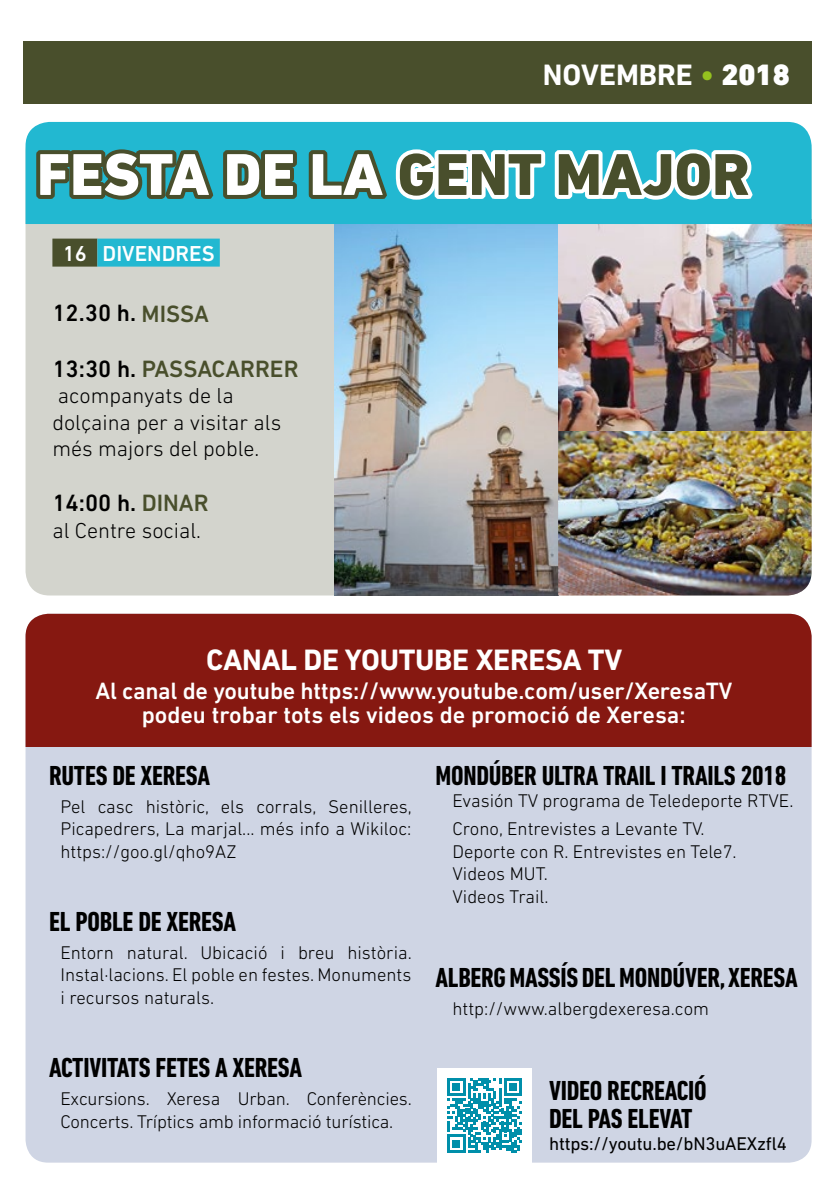
<style>
.page{position:relative;width:840px;height:1191px;background:#fff}
.page>*{position:absolute;margin:0;border:0;box-sizing:border-box;transform-origin:0 0}
.t1{font:800 60px "DIN Next LT Pro";color:#fff}
.t2{font:700 30px "DIN Next LT Pro";letter-spacing:-.01em;color:#fff}
.t3{font:700 condensed 28px/28px "DIN Next LT Pro";letter-spacing:-.01em;color:#000}
.t4{font:500 24px/23.4px "DIN Next LT Pro";letter-spacing:-.01em;color:#fff;text-align:center}
.t5{font:500 24px "DIN Next LT Pro";color:#000}
.t6{font:500 24px "DIN Next LT Pro";color:#494f2c}
.t7{font:300 22px/26.4px "DIN Next LT Pro";color:#000}
.t8{font:500 22px "DIN Next LT Pro";color:#fff}
.t9{font:300 18.6px/22.4px "DIN Next LT Pro";color:#000}
.t10{font:18.6px "DIN Next LT Pro";letter-spacing:-.01em;color:#000}
.s1{color:#95c11f}
.s2{font-weight:900}
.s3{color:#494f2c}
.s4{color:#000}
</style>
<div class="page">
<div style="left:0;top:41px;width:811px;height:62px;background:#494f2c"></div>
<div style="left:26px;top:128px;width:785px;height:467px;background:#d3d4cd;border-radius:24px"></div>
<img style="left:334px;top:224px;width:224px;height:371px">
<img style="left:558px;top:430px;width:253px;height:165px">
<img style="left:558px;top:224px;width:253px;height:206px">
<div style="left:26px;top:122px;width:785px;height:102px;background:#22b8d1"></div>
<svg style="left:32px;top:144px;width:723px;height:60px;background:#6eafaf"></svg>
<div style="left:52px;top:239px;width:45px;height:28px;background:#494f2c"></div>
<div style="left:97px;top:239px;width:123px;height:28px;background:#22b8d1"></div>
<div style="left:26px;top:614px;width:785px;height:548px;background:#cfd5e4;border-radius:23px"></div>
<div style="left:26px;top:614px;width:785px;height:133px;background:#861811"></div>
<div style="left:437px;top:1067px;width:94px;height:95px;background:#fff"></div>
<svg style="left:447px;top:1078px;width:74px;height:74px"></svg>
<div style="left:0;top:33px;width:23px;height:77px;background:#fff"></div>
<h2 class="t2" style="left:542px;top:57px;width:248px">NOVEMBRE <span class="s1">•</span> <span class="s2">2018</span></h2>
<h1 class="t1" style="left:37px;top:139px;width:714px">FESTA DE LA <span class="s3">GENT MAJOR</span></h1>
<p class="t8" style="left:63px;top:240px;width:153px">16 DIVENDRES</p>
<p class="t5" style="left:52px;top:299px;width:158px">12.30 h. <span class="s3">MISSA</span></p>
<p class="t6" style="left:52px;top:355px;width:247px"><span class="s4">13:30 h.</span> PASSACARRER</p>
<p class="t7" style="left:52px;top:382px;width:230px">acompanyats de la dolçaina per a visitar als més majors del poble.</p>
<p class="t5" style="left:52px;top:489px;width:158px">14:00 h. <span class="s3">DINAR</span></p>
<p class="t7" style="left:52px;top:516px;width:150px">al Centre social.</p>
<h2 class="t2" style="left:206px;top:642px;width:417px">CANAL DE YOUTUBE XERESA TV</h2>
<p class="t4" style="left:96px;top:679px;width:638px">Al canal de youtube https://www.youtube.com/user/XeresaTV podeu trobar tots els videos de promoció de Xeresa:</p>
<h3 class="t3" style="left:49px;top:761px;width:162px">RUTES DE XERESA</h3>
<p class="t9" style="left:60px;top:795px;width:353px;text-align:justify">Pel casc històric, els corrals, Senilleres, Picapedrers, La marjal... més info a Wikiloc: https://goo.gl/qho9AZ</p>
<h3 class="t3" style="left:435px;top:761px;width:352px">MONDÚBER ULTRA TRAIL I TRAILS 2018</h3>
<p class="t9" style="left:452px;top:787px;width:342px;line-height:28px">Evasión TV programa de Teledeporte RTVE.<br>Crono, Entrevistes a Levante TV.</p>
<p class="t9" style="left:452px;top:840px;width:285px">Deporte con R. Entrevistes en Tele7.<br>Videos MUT.<br>Videos Trail.</p>
<h3 class="t3" style="left:49px;top:907px;width:188px">EL POBLE DE XERESA</h3>
<p class="t9" style="left:60px;top:941px;width:353px;text-align:justify">Entorn natural. Ubicació i breu història.<br>Instal·lacions. El poble en festes. Monuments i recursos naturals.</p>
<h3 class="t3" style="left:49px;top:1053px;width:254px">ACTIVITATS FETES A XERESA</h3>
<p class="t9" style="left:60px;top:1087px;width:353px">Excursions. Xeresa Urban. Conferències.<br>Concerts. Tríptics amb informació turística.</p>
<h3 class="t3" style="left:435px;top:963px;width:363px">ALBERG MASSÍS DEL MONDÚVER, XERESA</h3>
<p class="t9" style="left:452px;top:997px;width:258px">http://www.albergdexeresa.com</p>
<h3 class="t3" style="left:548px;top:1076px;width:159px">VIDEO RECREACIÓ<br>DEL PAS ELEVAT</h3>
<p class="t10" style="left:548px;top:1133px;width:239px">https://youtu.be/bN3uAEXzfl4</p>
</div>
